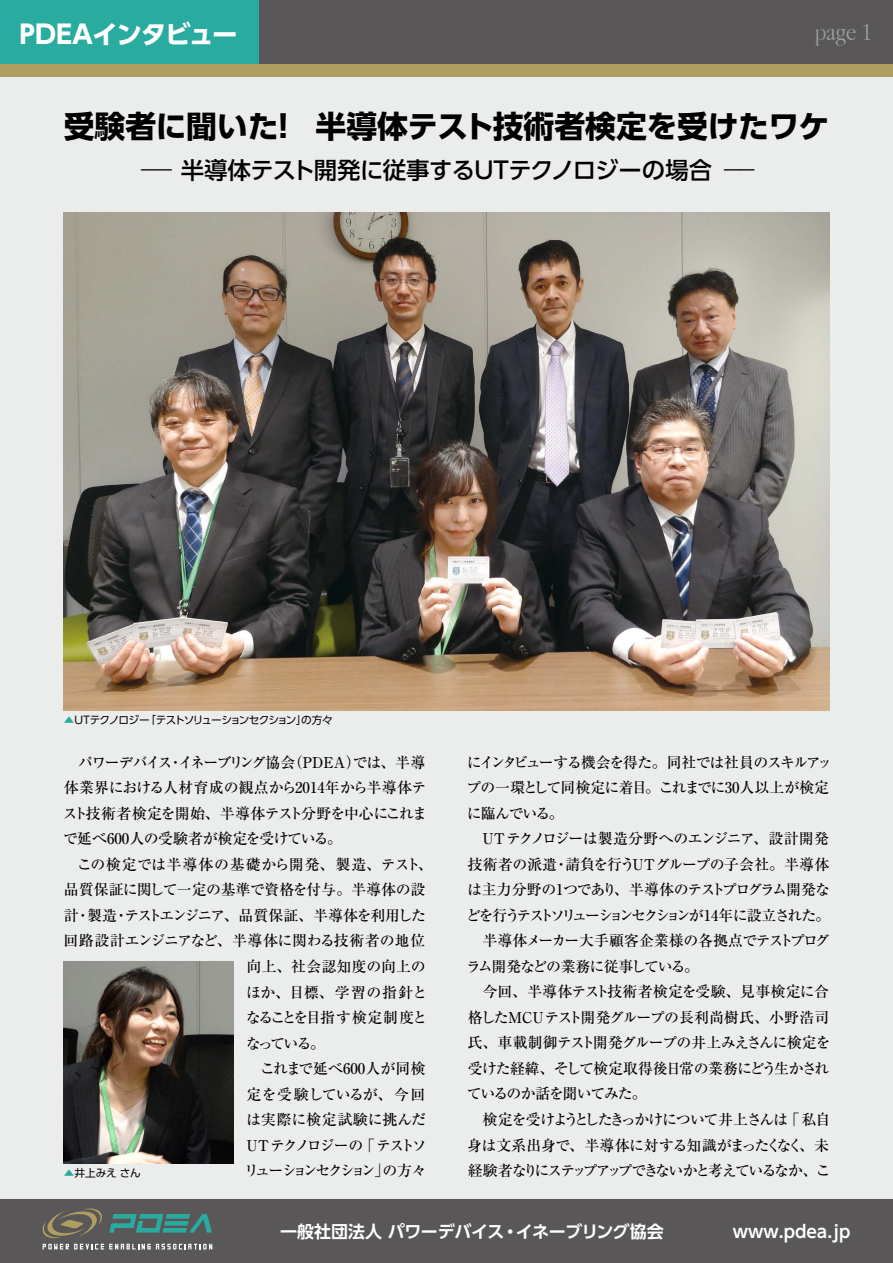
<style>
.page{position:relative;width:893px;height:1263px;background:#fff}
.page>*{position:absolute;margin:0;border:0;box-sizing:border-box;transform-origin:0 0}
.t1{font:700 30.9px "UD Shin Go Pro";letter-spacing:-.005em;color:#000}
.t2{font:700 25.5px "UD Shin Go Pro";letter-spacing:-.04em;color:#fff}
.t3{font:300 25.5px "Apple Garamond";color:#9fa0a0}
.t4{font:500 23.4px "UD Shin Go Pro";letter-spacing:-.025em;color:#000}
.t5{font:700 16.95px "UD Shin Go Pro De";color:#fff}
.t6{font:700 16.95px "UD Shin Go Pro De";letter-spacing:-.03em;color:#fff}
.t7{font:500 14.85px "Ryumin Pro";letter-spacing:-.05em;color:#000}
.t8{font:500 14.85px/25.5px "Ryumin Pro";letter-spacing:-.025em;color:#000;text-align:right}
.t9{font:500 14.85px/25.5px "Ryumin Pro";letter-spacing:-.095em;color:#000}
.t10{font:500 14.85px/25.5px "Ryumin Pro";letter-spacing:-.08em;color:#000}
.t11{font:500 14.85px "Ryumin Pro";color:#000}
.t12{font:500 14.85px "Ryumin Pro";letter-spacing:-.01em;color:#000}
.t13{font:500 14.85px "Ryumin Pro";letter-spacing:.015em;color:#000}
.t14{font:500 14.85px "Ryumin Pro";letter-spacing:-.085em;color:#000}
.t15{font:500 14.85px "Ryumin Pro";letter-spacing:-.135em;color:#000}
.t16{font:500 14.85px "Ryumin Pro";letter-spacing:-.075em;color:#000}
.t17{font:500 14.85px "Ryumin Pro";letter-spacing:-.005em;color:#000}
.t18{font:500 14.85px "Ryumin Pro";letter-spacing:-.02em;color:#000}
.t19{font:500 14.85px "Ryumin Pro";letter-spacing:.045em;color:#000}
.t20{font:500 14.85px "Ryumin Pro";letter-spacing:-.1em;color:#000}
.t21{font:500 14.85px "Ryumin Pro";letter-spacing:-.11em;color:#000}
.t22{font:500 14.85px "Ryumin Pro";letter-spacing:-.105em;color:#000}
.t23{font:500 14.85px "Ryumin Pro";letter-spacing:-.07em;color:#000}
.t24{font:500 14.85px "Ryumin Pro";letter-spacing:.035em;color:#000}
.t25{font:500 14.85px "Ryumin Pro";letter-spacing:-.03em;color:#000}
.t26{font:500 14.85px "Ryumin Pro";letter-spacing:-.24em;color:#000}
.t27{font:500 14.85px "Ryumin Pro";letter-spacing:-.015em;color:#000}
.t28{font:10.65px "UD Shin Go Pro";letter-spacing:-.095em;color:#000}
.t29{font:10.65px "UD Shin Go Pro";letter-spacing:-.055em;color:#000}
.s1{font-weight:300}
.s2{color:#2aaba0}
</style>
<div class="page">
<div style="left:0;top:43px;width:893px;height:1165px;background:#ebecec"></div>
<div style="left:0;top:0;width:893px;height:64px;background:#2aaba0"></div>
<div style="left:259px;top:0;width:634px;height:64px;background:#595757"></div>
<div style="left:0;top:1199px;width:893px;height:64px;background:#595757"></div>
<div style="left:0;top:64px;width:893px;height:13px;background:#b09d60"></div>
<svg style="left:43px;top:1208px;width:169px;height:41px"></svg>
<img style="left:64px;top:213px;width:766px;height:497px">
<img style="left:64px;top:961px;width:170px;height:202px">
<h2 class="t2" style="left:20px;top:13px;width:219px">PDEAインタビュー</h2>
<h2 class="t3" style="left:815px;top:17px;width:58px">page 1</h2>
<h1 class="t1" style="left:316px;top:101px;width:515px">半導体テスト技術者検定を受けたワケ</h1>
<h1 class="t1" style="left:64px;top:101px;width:216px">受験者に聞いた</h1>
<h3 class="t4" style="left:137px;top:151px;width:623px"><span class="s1">−−</span> 半導体テスト開発に従事するUTテクノロジーの場合 <span class="s1">−−</span></h3>
<h1 class="t1" style="left:268px;top:101px;width:32px">！</h1>
<p class="t29" style="left:64px;top:711px;width:88px"><span class="s2">▲</span>UTテクノロジー</p>
<p class="t28" style="left:145px;top:711px;width:189px">「テストソリューションセクションの方々</p>
<p class="t29" style="left:296px;top:711px;width:12px">」</p>
<p class="t7" style="left:288px;top:751px;width:74px">（PDEA）</p>
<p class="t7" style="left:353px;top:751px;width:74px">では、半導</p>
<p class="t21" style="left:78px;top:751px;width:219px">パワーデバイスイネーブリング協会</p>
<p class="t7" style="left:168px;top:751px;width:16px">・</p>
<p class="t11" style="left:64px;top:776px;width:364px">体業界における人材育成の観点から2014年から半導体テ</p>
<p class="t7" style="left:63px;top:802px;width:366px">スト技術者検定を開始、半導体テスト分野を中心にこれま</p>
<p class="t12" style="left:63px;top:827px;width:281px">で延べ600人の受験者が検定を受けている。</p>
<p class="t7" style="left:418px;top:853px;width:16px">、</p>
<p class="t19" style="left:77px;top:853px;width:345px">この検定では半導体の基礎から開発、製造、テスト</p>
<p class="t8" style="left:64px;top:876px;width:363px">品質保証に関して一定の基準で資格を付与。半導体の設</p>
<p class="t20" style="left:124px;top:904px;width:303px">テストエンジニア、品質保証、半導体を利用した</p>
<p class="t7" style="left:64px;top:904px;width:16px">計</p>
<p class="t17" style="left:64px;top:929px;width:363px">回路設計エンジニアなど、半導体に関わる技術者の地位</p>
<p class="t13" style="left:247px;top:955px;width:180px">向上、社会認知度の向上の</p>
<p class="t24" style="left:246px;top:980px;width:183px">ほか、目標、学習の指針と</p>
<p class="t23" style="left:246px;top:1006px;width:183px">なることを目指す検定制度と</p>
<p class="t7" style="left:246px;top:1031px;width:81px">なっている。</p>
<p class="t11" style="left:260px;top:1057px;width:167px">これまで延べ600人が同検</p>
<p class="t25" style="left:247px;top:1082px;width:180px">定を受験しているが、今回</p>
<p class="t11" style="left:246px;top:1108px;width:181px">は実際に検定試験に挑んだ</p>
<p class="t7" style="left:360px;top:1133px;width:68px">「テストソ</p>
<p class="t7" style="left:87px;top:904px;width:31px">製造</p>
<p class="t7" style="left:75px;top:904px;width:16px">・</p>
<p class="t7" style="left:114px;top:904px;width:16px">・</p>
<p class="t14" style="left:247px;top:1133px;width:118px">UTテクノロジーの</p>
<p class="t29" style="left:64px;top:1164px;width:78px"><span class="s2">▲</span>井上みえさん</p>
<p class="t26" style="left:244px;top:1159px;width:146px">リューションセクション」</p>
<p class="t7" style="left:383px;top:1159px;width:45px">の方々</p>
<p class="t10" style="left:467px;top:748px;width:367px">にインタビューする機会を得た。同社では社員のスキルアップの一環として同検定に着目。これまでに30人以上が検定に臨んでいる。</p>
<p class="t8" style="left:483px;top:825px;width:348px">UTテクノロジーは製造分野へのエンジニア、設計開発請負を行うUTグループの子会社。半導体</p>
<p class="t7" style="left:468px;top:853px;width:91px">技術者の派遣</p>
<p class="t7" style="left:554px;top:853px;width:16px">・</p>
<p class="t22" style="left:614px;top:878px;width:218px">、半導体のテストプログラム開発な</p>
<p class="t27" style="left:467px;top:878px;width:151px">は主力分野の1つであり</p>
<p class="t15" style="left:466px;top:904px;width:366px">どを行うテストソリューションセクションが14年に設立された。</p>
<p class="t18" style="left:483px;top:929px;width:349px">半導体メーカー大手顧客企業様の各拠点でテストプログ</p>
<p class="t7" style="left:466px;top:955px;width:234px">ラム開発などの業務に従事している。</p>
<p class="t13" style="left:483px;top:980px;width:348px">今回、半導体テスト技術者検定を受験、見事検定に合</p>
<p class="t12" style="left:468px;top:1006px;width:363px">格したMCUテスト開発グループの長利尚樹氏、小野浩司</p>
<p class="t16" style="left:468px;top:1031px;width:364px">氏、車載制御テスト開発グループの井上みえさんに検定を</p>
<p class="t7" style="left:468px;top:1057px;width:363px">受けた経緯、そして検定取得後日常の業務にどう生かされ</p>
<p class="t9" style="left:467px;top:1080px;width:181px">ているのか話を聞いてみた。</p>
<p class="t7" style="left:785px;top:1108px;width:47px">「私自</p>
<p class="t14" style="left:483px;top:1108px;width:307px">検定を受けようとしたきっかけについて井上さんは</p>
<p class="t9" style="left:467px;top:1131px;width:365px">身は文系出身で、半導体に対する知識がまったくなく<br>経験者なりにステップアップできないかと考えているなか、こ</p>
<p class="t7" style="left:799px;top:1133px;width:31px">、未</p>
<p class="t5" style="left:280px;top:1217px;width:226px">一般社団法人パワーデバイス</p>
<p class="t6" style="left:516px;top:1217px;width:150px">イネーブリング協会</p>
<p class="t5" style="left:502px;top:1217px;width:19px">・</p>
<p class="t5" style="left:733px;top:1217px;width:119px">www.pdea.jp</p>
</div>
